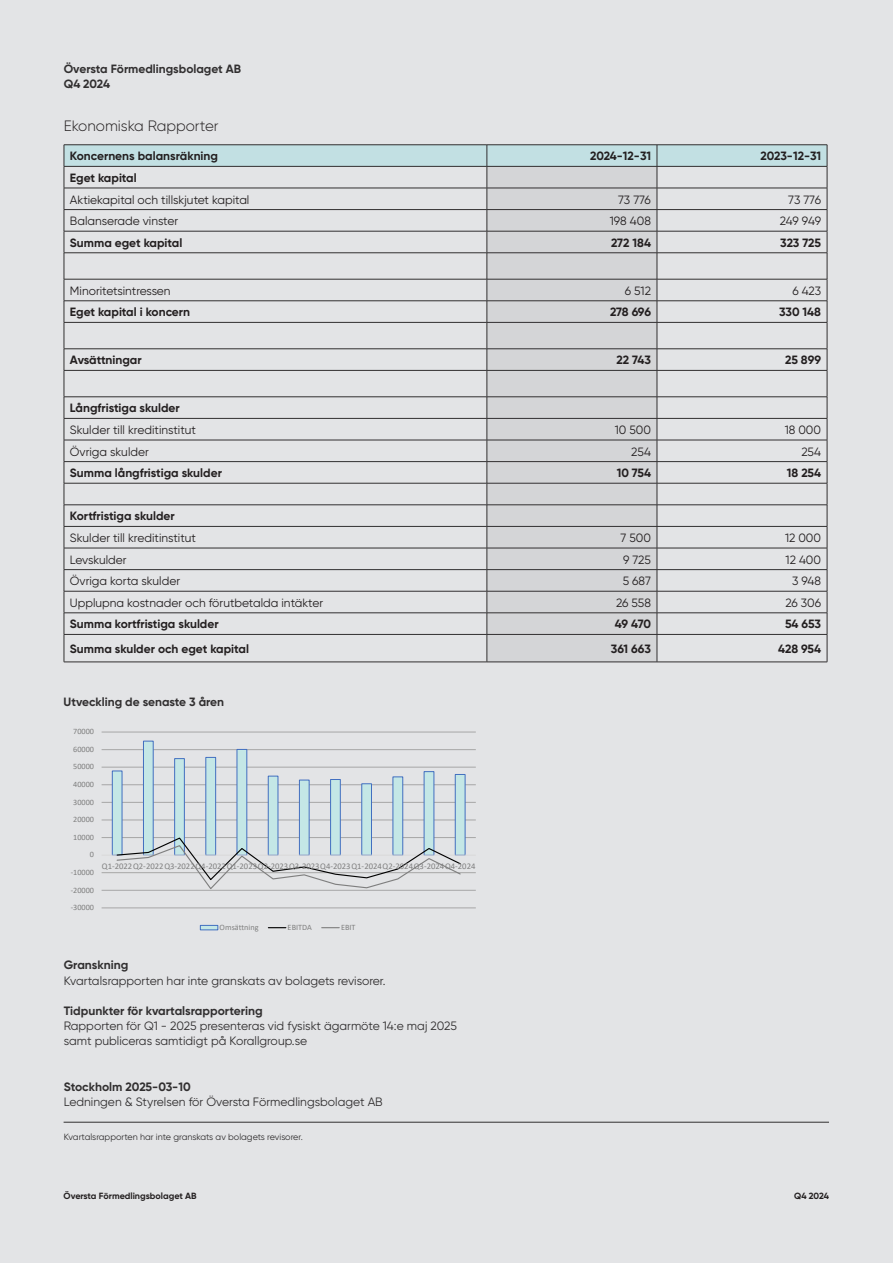
<style>
.page{position:relative;width:893px;height:1263px;background:#e3e4e6}
.page>*{position:absolute;margin:0;border:0;box-sizing:border-box;transform-origin:0 0}
.t1{font:300 15px "Gilroy";color:#231f20}
.t2{font:12.15px/15.1px "Gilroy";color:#312f30}
.t3{font:700 12.15px "Gilroy";color:#312f30}
.t4{font:12px "Gilroy";color:#231f20}
.t5{font:700 12px "Gilroy";color:#231f20}
.t6{font:700 12px "Gilroy";color:#312f30}
.t7{font:9px "Gilroy";color:#312f30}
.t8{font:700 9px "Gilroy";color:#231f20}
.t9{font:8.7px "Calibri";color:#7f7f7f}
.t10{font:8.25px "Calibri";color:#7f7f7f}
</style>
<div class="page">
<hr style="left:64px;top:144px;width:423px;height:1px;background:#312f30">
<hr style="left:487px;top:144px;width:170px;height:1px;background:#312f30">
<hr style="left:657px;top:144px;width:170px;height:1px;background:#312f30">
<hr style="left:64px;top:662px;width:423px;height:1px;background:#312f30">
<hr style="left:487px;top:662px;width:170px;height:1px;background:#312f30">
<hr style="left:657px;top:662px;width:170px;height:1px;background:#312f30">
<svg style="left:64px;top:145px;width:764px;height:517px"></svg>
<hr style="left:64px;top:548px;width:423px;height:1px;background:#312f30">
<hr style="left:64px;top:569px;width:423px;height:1px;background:#312f30">
<hr style="left:64px;top:1122px;width:765px;height:1px;background:#312f30">
<hr style="left:102px;top:907px;width:374px;height:1px;background:#a6a6a6">
<hr style="left:102px;top:890px;width:374px;height:1px;background:#a6a6a6">
<hr style="left:102px;top:872px;width:374px;height:1px;background:#a6a6a6">
<hr style="left:102px;top:837px;width:374px;height:1px;background:#a6a6a6">
<hr style="left:102px;top:820px;width:374px;height:1px;background:#a6a6a6">
<hr style="left:102px;top:802px;width:374px;height:1px;background:#a6a6a6">
<hr style="left:102px;top:784px;width:374px;height:1px;background:#a6a6a6">
<hr style="left:102px;top:767px;width:374px;height:1px;background:#a6a6a6">
<hr style="left:102px;top:749px;width:374px;height:1px;background:#a6a6a6">
<hr style="left:102px;top:732px;width:374px;height:1px;background:#a6a6a6">
<hr style="left:102px;top:855px;width:374px;height:1px;background:#d9d9d9">
<svg style="left:112px;top:740px;width:354px;height:150px"></svg>
<div style="left:200px;top:925px;width:18px;height:5px;background:#c4e7e6"></div>
<div style="left:200px;top:925px;width:18px;height:5px;border:1px solid #426fc0"></div>
<svg style="left:268px;top:927px;width:18px;height:1px"></svg>
<svg style="left:322px;top:927px;width:17px;height:1px"></svg>
<p class="t6" style="left:64px;top:62px;width:179px">Översta Förmedlingsbolaget AB</p>
<p class="t6" style="left:64px;top:76px;width:48px">Q4 2024</p>
<p class="t1" style="left:64px;top:117px;width:156px">Ekonomiska Rapporter</p>
<p class="t5" style="left:70px;top:149px;width:150px">Koncernens balansräkning</p>
<p class="t5" style="left:590px;top:149px;width:62px">2024-12-31</p>
<p class="t5" style="left:761px;top:149px;width:62px">2023-12-31</p>
<p class="t5" style="left:70px;top:170px;width:68px">Eget kapital</p>
<p class="t4" style="left:70px;top:192px;width:181px">Aktiekapital och tillskjutet kapital</p>
<p class="t4" style="left:618px;top:192px;width:34px">73 776</p>
<p class="t4" style="left:788px;top:192px;width:34px">73 776</p>
<p class="t4" style="left:70px;top:214px;width:110px">Balanserade vinster</p>
<p class="t4" style="left:610px;top:214px;width:43px">198 408</p>
<p class="t4" style="left:780px;top:214px;width:43px">249 949</p>
<p class="t5" style="left:70px;top:235px;width:114px">Summa eget kapital</p>
<p class="t5" style="left:611px;top:235px;width:41px">272 184</p>
<p class="t5" style="left:780px;top:235px;width:42px">323 725</p>
<p class="t4" style="left:70px;top:283px;width:102px">Minoritetsintressen</p>
<p class="t4" style="left:625px;top:283px;width:28px">6 512</p>
<p class="t4" style="left:792px;top:283px;width:30px">6 423</p>
<p class="t5" style="left:70px;top:305px;width:122px">Eget kapital i koncern</p>
<p class="t5" style="left:610px;top:305px;width:42px">278 696</p>
<p class="t5" style="left:779px;top:305px;width:44px">330 148</p>
<p class="t5" style="left:70px;top:353px;width:73px">Avsättningar</p>
<p class="t5" style="left:617px;top:353px;width:36px">22 743</p>
<p class="t5" style="left:785px;top:353px;width:37px">25 899</p>
<p class="t5" style="left:70px;top:401px;width:111px">Långfristiga skulder</p>
<p class="t4" style="left:70px;top:422px;width:128px">Skulder till kreditinstitut</p>
<p class="t4" style="left:615px;top:422px;width:38px">10 500</p>
<p class="t4" style="left:785px;top:422px;width:38px">18 000</p>
<p class="t4" style="left:70px;top:444px;width:80px">Övriga skulder</p>
<p class="t4" style="left:631px;top:444px;width:21px">254</p>
<p class="t4" style="left:801px;top:444px;width:21px">254</p>
<p class="t5" style="left:70px;top:465px;width:153px">Summa långfristiga skulder</p>
<p class="t5" style="left:617px;top:465px;width:36px">10 754</p>
<p class="t5" style="left:787px;top:465px;width:36px">18 254</p>
<p class="t5" style="left:70px;top:509px;width:106px">Kortfristiga skulder</p>
<p class="t4" style="left:70px;top:530px;width:128px">Skulder till kreditinstitut</p>
<p class="t4" style="left:621px;top:530px;width:32px">7 500</p>
<p class="t4" style="left:785px;top:530px;width:38px">12 000</p>
<p class="t4" style="left:70px;top:552px;width:58px">Levskulder</p>
<p class="t4" style="left:623px;top:552px;width:29px">9 725</p>
<p class="t4" style="left:786px;top:552px;width:37px">12 400</p>
<p class="t4" style="left:70px;top:574px;width:112px">Övriga korta skulder</p>
<p class="t4" style="left:623px;top:574px;width:30px">5 687</p>
<p class="t4" style="left:792px;top:574px;width:31px">3 948</p>
<p class="t4" style="left:70px;top:595px;width:255px">Upplupna kostnader och förutbetalda intäkter</p>
<p class="t4" style="left:616px;top:595px;width:36px">26 558</p>
<p class="t4" style="left:785px;top:595px;width:37px">26 306</p>
<p class="t5" style="left:70px;top:617px;width:150px">Summa kortfristiga skulder</p>
<p class="t5" style="left:615px;top:617px;width:38px">49 470</p>
<p class="t5" style="left:785px;top:617px;width:38px">54 653</p>
<p class="t5" style="left:70px;top:641px;width:181px">Summa skulder och eget kapital</p>
<p class="t5" style="left:611px;top:641px;width:42px">361 663</p>
<p class="t5" style="left:778px;top:641px;width:45px">428 954</p>
<p class="t6" style="left:64px;top:694px;width:162px">Utveckling de senaste 3 åren</p>
<p class="t10" style="left:73px;top:726px;width:22px">70000</p>
<p class="t10" style="left:73px;top:743px;width:22px">60000</p>
<p class="t10" style="left:73px;top:761px;width:22px">50000</p>
<p class="t10" style="left:73px;top:779px;width:22px">40000</p>
<p class="t10" style="left:73px;top:796px;width:22px">30000</p>
<p class="t10" style="left:73px;top:814px;width:22px">20000</p>
<p class="t10" style="left:73px;top:831px;width:22px">10000</p>
<p class="t10" style="left:90px;top:849px;width:6px">0</p>
<p class="t10" style="left:71px;top:866px;width:25px">-10000</p>
<p class="t10" style="left:71px;top:884px;width:25px">-20000</p>
<p class="t10" style="left:71px;top:902px;width:25px">-30000</p>
<p class="t9" style="left:102px;top:860px;width:375px">Q1-2022Q2-2022Q3-2022Q4-2022Q1-2023Q2-2023Q3-2023Q4-2023Q1-2024Q2-2024Q3-2024Q4-2024</p>
<p class="t10" style="left:220px;top:921px;width:40px">Omsättning</p>
<p class="t10" style="left:288px;top:921px;width:26px">EBITDA</p>
<p class="t10" style="left:341px;top:921px;width:16px">EBIT</p>
<p class="t3" style="left:64px;top:957px;width:66px">Granskning</p>
<p class="t2" style="left:64px;top:972px;width:323px">Kvartalsrapporten har inte granskats av bolagets revisorer.</p>
<p class="t3" style="left:64px;top:1003px;width:200px">Tidpunkter för kvartalsrapportering</p>
<p class="t2" style="left:64px;top:1018px;width:395px">Rapporten för Q1 - 2025 presenteras vid fysiskt ägarmöte 14:e maj 2025 samt publiceras samtidigt på Korallgroup.se</p>
<p class="t3" style="left:64px;top:1079px;width:128px">Stockholm 2025-03-10</p>
<p class="t2" style="left:64px;top:1094px;width:321px">Ledningen &amp; Styrelsen för Översta Förmedlingsbolaget AB</p>
<p class="t7" style="left:64px;top:1132px;width:241px">Kvartalsrapporten har inte granskats av bolagets revisorer.</p>
<p class="t8" style="left:64px;top:1190px;width:135px">Översta Förmedlingsbolaget AB</p>
<p class="t8" style="left:794px;top:1190px;width:36px">Q4 2024</p>
</div>
